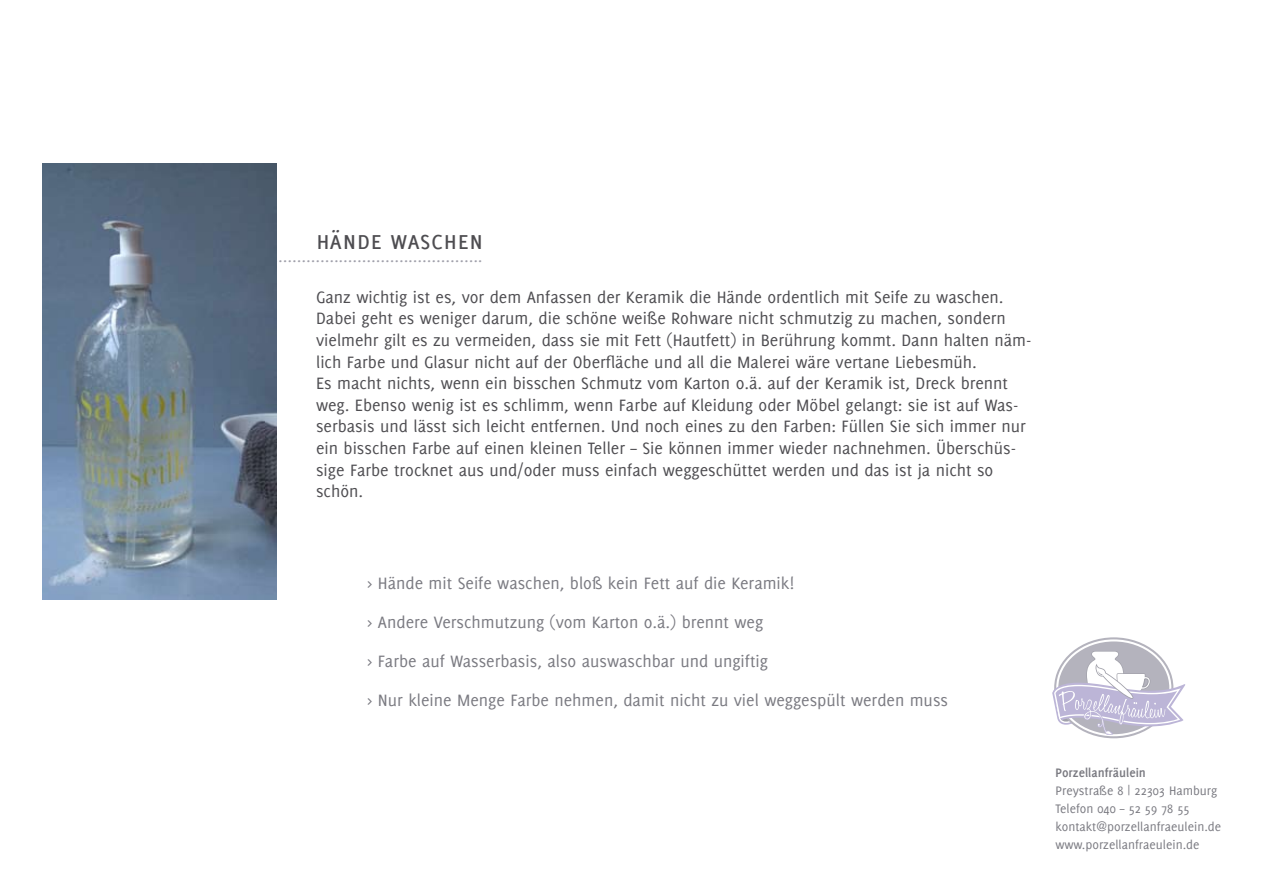
<style>
.page{position:relative;width:1263px;height:893px;background:#fff}
.page>*{position:absolute;margin:0;border:0;box-sizing:border-box;transform-origin:0 0}
.t1{font:27px "Delicious Small Caps";color:#4e4d51}
.t2{font:18px/21.6px "Delicious";color:#4e4d51}
.t3{font:18px/39px "Delicious";color:#7a7a81}
.t4{font:18px "Delicious";color:#a1a1ab}
.t5{font:13.5px/18px "Delicious";color:#7a7a81}
.t6{font:700 13.5px "Delicious";color:#7a7a81}
</style>
<div class="page">
<svg style="left:1052px;top:637px;width:134px;height:101px"></svg>
<img style="left:43px;top:164px;width:233px;height:436px">
<h1 class="t1" style="left:316px;top:225px;width:169px">hände waschen</h1>
<p class="t4" style="left:241px;top:246px;width:243px">....................................................</p>
<p class="t2" style="left:316px;top:286px;width:717px">Ganz wichtig ist es, vor dem Anfassen der Keramik die Hände ordentlich mit Seife zu waschen.<br>Dabei geht es weniger darum, die schöne weiße Rohware nicht schmutzig zu machen, sondern vielmehr gilt es zu vermeiden, dass sie mit Fett (Hautfett) in Berührung kommt. Dann halten näm&shy;lich Farbe und Glasur nicht auf der Oberfläche und all die Malerei wäre vertane Liebesmüh.<br>Es macht nichts, wenn ein bisschen Schmutz vom Karton o.ä. auf der Keramik ist, Dreck brennt weg. Ebenso wenig ist es schlimm, wenn Farbe auf Kleidung oder Möbel gelangt: sie ist auf Was&shy;serbasis und lässt sich leicht entfernen. Und noch eines zu den Farben: Füllen Sie sich immer nur ein bisschen Farbe auf einen kleinen Teller – Sie können immer wieder nachnehmen. Überschüs&shy;sige Farbe trocknet aus und/oder muss einfach weggeschüttet werden und das ist ja nicht so schön.</p>
<p class="t3" style="left:367px;top:563px;width:582px">&gt; Hände mit Seife waschen, bloß kein Fett auf die Keramik!<br>&gt; Andere Verschmutzung (vom Karton o.ä.) brennt weg<br>&gt; Farbe auf Wasserbasis, also auswaschbar und ungiftig<br>&gt; Nur kleine Menge Farbe nehmen, damit nicht zu viel weggespült werden muss</p>
<p class="t6" style="left:1055px;top:764px;width:92px">Porzellanfräulein</p>
<p class="t5" style="left:1055px;top:781px;width:167px">Preystraße 8 | 22303 Hamburg<br>Telefon 040 – 52 59 78 55 kontakt@porzellanfraeulein.de www.porzellanfraeulein.de</p>
</div>
